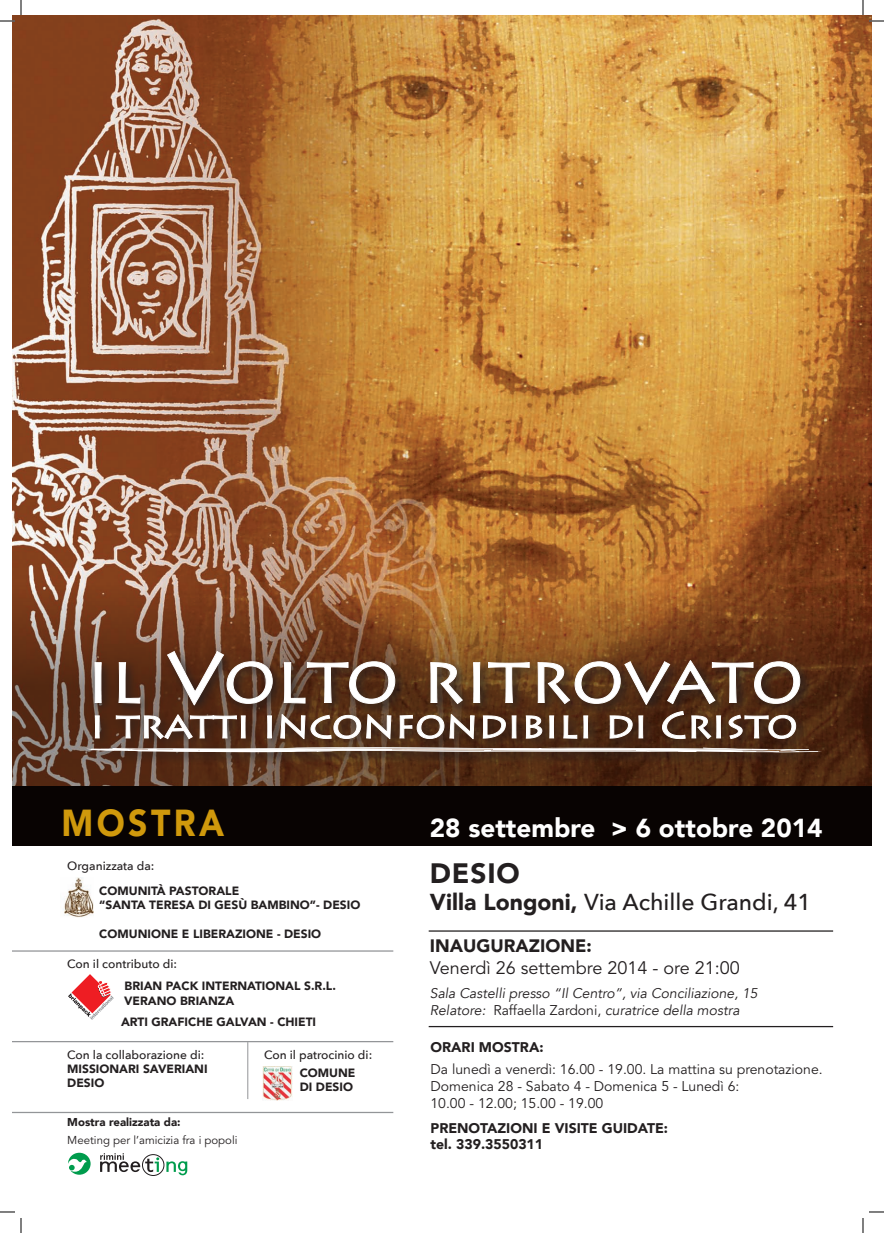
<style>
.page{position:relative;width:884px;height:1233px;background:#fff}
.page>*{position:absolute;margin:0;border:0;box-sizing:border-box;transform-origin:0 0}
.t1{font:900 37.5px "Avenir";color:#d0990c;scale:.9 1}
.t2{font:900 28px "Avenir";letter-spacing:.03em;color:#231f20}
.t3{font:900 26px "Avenir";color:#fff}
.t4{font:500 23px "Avenir Next";color:#231f20}
.t5{font:18px "Avenir";color:#231f20}
.t6{font:900 18px "Avenir";color:#231f20}
.t7{font:14px/16.8px "Avenir";color:#231f20}
.t8{font:italic 14px/16.8px "Avenir";color:#231f20}
.t9{font:900 14px "Avenir";color:#231f20}
.t10{font:900 12px/14.4px "Avenir";color:#231f20}
.t11{font:500 12px "Avenir Next";color:#231f20}
.t12{font:11.4px "Avenir";color:#231f20}
.t13{font:900 11.4px "Avenir";color:#231f20}
.s1{font-family:"Avenir";font-weight:900}
.s2{font-style:normal}
</style>
<div class="page">
<img style="left:12px;top:15px;width:859px;height:532px">
<div style="left:12px;top:786px;width:859px;height:60px;background:#080302"></div>
<img style="left:12px;top:547px;width:859px;height:239px">
<hr style="left:429px;top:930px;width:404px;height:1px;background:#231f20">
<hr style="left:429px;top:1026px;width:404px;height:1px;background:#231f20">
<hr style="left:12px;top:950px;width:381px;height:1px;background:#939598">
<hr style="left:12px;top:1041px;width:381px;height:1px;background:#939598">
<hr style="left:12px;top:1111px;width:381px;height:2px;background:#939598">
<svg style="left:166px;top:1161px;width:21px;height:14px"></svg>
<div style="left:142px;top:1154px;width:22px;height:21px;border:1px solid #231f20;border-radius:50%"></div>
<svg style="left:100px;top:1153px;width:59px;height:19px"></svg>
<svg style="left:68px;top:1152px;width:23px;height:22px"></svg>
<svg style="left:87px;top:647px;width:745px;height:119px;background:#59341d"></svg>
<svg style="left:95px;top:715px;width:4px;height:23px"></svg>
<svg style="left:116px;top:714px;width:129px;height:25px"></svg>
<svg style="left:267px;top:715px;width:5px;height:23px"></svg>
<svg style="left:281px;top:714px;width:24px;height:25px"></svg>
<svg style="left:311px;top:714px;width:80px;height:25px"></svg>
<svg style="left:400px;top:715px;width:44px;height:23px"></svg>
<svg style="left:450px;top:714px;width:24px;height:25px"></svg>
<svg style="left:483px;top:715px;width:23px;height:23px"></svg>
<svg style="left:512px;top:715px;width:4px;height:23px"></svg>
<svg style="left:526px;top:715px;width:16px;height:23px"></svg>
<svg style="left:550px;top:715px;width:4px;height:23px"></svg>
<svg style="left:564px;top:715px;width:13px;height:23px"></svg>
<svg style="left:584px;top:715px;width:4px;height:23px"></svg>
<svg style="left:610px;top:715px;width:22px;height:23px"></svg>
<svg style="left:639px;top:715px;width:4px;height:23px"></svg>
<svg style="left:662px;top:711px;width:23px;height:27px"></svg>
<svg style="left:692px;top:715px;width:29px;height:23px"></svg>
<svg style="left:729px;top:715px;width:67px;height:23px"></svg>
<svg style="left:95px;top:662px;width:6px;height:40px"></svg>
<svg style="left:119px;top:662px;width:21px;height:41px"></svg>
<svg style="left:167px;top:651px;width:105px;height:54px"></svg>
<svg style="left:284px;top:661px;width:111px;height:42px"></svg>
<svg style="left:430px;top:662px;width:32px;height:41px"></svg>
<svg style="left:473px;top:662px;width:7px;height:40px"></svg>
<svg style="left:488px;top:662px;width:41px;height:40px"></svg>
<svg style="left:538px;top:660px;width:262px;height:44px"></svg>
<svg style="left:91px;top:747px;width:731px;height:5px"></svg>
<img style="left:263px;top:1066px;width:29px;height:34px">
<img style="left:63px;top:877px;width:30px;height:40px">
<svg style="left:68px;top:974px;width:46px;height:46px"></svg>
<hr style="left:247px;top:1042px;width:1px;height:57px;background:#939598">
<svg style="left:0;top:1211px;width:15px;height:1px"></svg>
<svg style="left:869px;top:1211px;width:15px;height:1px"></svg>
<svg style="left:0;top:0;width:22px;height:22px"></svg>
<svg style="left:20px;top:1218px;width:2px;height:15px"></svg>
<svg style="left:862px;top:0;width:22px;height:22px"></svg>
<svg style="left:862px;top:1218px;width:2px;height:15px"></svg>
<h1 class="t1" style="left:61px;top:791px;width:128px">MOSTRA</h1>
<p class="t11" style="left:67px;top:856px;width:89px">Organizzata da:</p>
<p class="t10" style="left:99px;top:883px;width:263px">COMUNITÀ PASTORALE<br>“SANTA TERESA DI GESÙ BAMBINO”- DESIO</p>
<p class="t10" style="left:99px;top:926px;width:223px">COMUNIONE E LIBERAZIONE - DESIO</p>
<p class="t11" style="left:67px;top:953px;width:111px">Con il contributo di:</p>
<p class="t10" style="left:125px;top:978px;width:16px">BRIAN</p>
<p class="t10" style="left:166px;top:978px;width:49px">PACK INTERNATIONAL</p>
<p class="t10" style="left:304px;top:978px;width:33px">S.R.L.</p>
<p class="t10" style="left:124px;top:992px;width:18px">VERANO</p>
<p class="t10" style="left:180px;top:992px;width:17px">BRIANZA</p>
<p class="t10" style="left:121px;top:1014px;width:16px">ARTI</p>
<p class="t10" style="left:152px;top:1014px;width:84px">GRAFICHE GALVAN</p>
<p class="t10" style="left:270px;top:1014px;width:31px">- CHIETI</p>
<p class="t11" style="left:67px;top:1044px;width:139px">Con la collaborazione di:</p>
<p class="t10" style="left:67px;top:1061px;width:19px">MISSIONARI</p>
<p class="t10" style="left:143px;top:1061px;width:15px">SAVERIANI</p>
<p class="t10" style="left:67px;top:1075px;width:17px">DESIO</p>
<p class="t11" style="left:264px;top:1045px;width:110px">Con il patrocinio di:</p>
<p class="t10" style="left:300px;top:1065px;width:57px;line-height:14px">COMUNE<br>DI DESIO</p>
<p class="t13" style="left:67px;top:1111px;width:115px">MOSTRA REALIZZATA DA:</p>
<p class="t12" style="left:67px;top:1133px;width:172px">Meeting per l’amicizia fra i popoli</p>
<h3 class="t3" style="left:430px;top:805px;width:394px">28 SETTEMBRE &gt; 6 OTTOBRE 2014</h3>
<h2 class="t2" style="left:430px;top:849px;width:91px">DESIO</h2>
<h3 class="t4" style="left:430px;top:882px;width:383px"><span class="s1">VILLA LONGONI,</span> Via Achille Grandi, 41</h3>
<h3 class="t6" style="left:430px;top:930px;width:164px">INAUGURAZIONE:</h3>
<h3 class="t5" style="left:430px;top:957px;width:312px">Venerdì 26 settembre 2014 - ore 21:00</h3>
<p class="t8" style="left:430px;top:985px;width:329px">Sala Castelli presso “Il Centro”, via Conciliazione, 15<br>Relatore: <span class="s2">Raffaella Zardoni,</span> curatrice della mostra</p>
<p class="t9" style="left:430px;top:1035px;width:21px">ORARI</p>
<p class="t9" style="left:479px;top:1035px;width:11px">MOSTRA</p>
<p class="t9" style="left:539px;top:1035px;width:6px">:</p>
<p class="t7" style="left:430px;top:1061px;width:394px">Da lunedì a venerdì: 16.00 - 19.00. La mattina su prenotazione.<br>Domenica 28 - Sabato 4 - Domenica 5 - Lunedì 6:<br>10.00 - 12.00; 15.00 - 19.00</p>
<p class="t9" style="left:430px;top:1115px;width:19px">PRENOTAZIONI</p>
<p class="t9" style="left:542px;top:1115px;width:31px">E VISITE</p>
<p class="t9" style="left:602px;top:1115px;width:10px">GUIDATE</p>
<p class="t9" style="left:664px;top:1115px;width:6px">:</p>
<p class="t9" style="left:430px;top:1132px;width:114px">TEL. 339.3550311</p>
</div>
